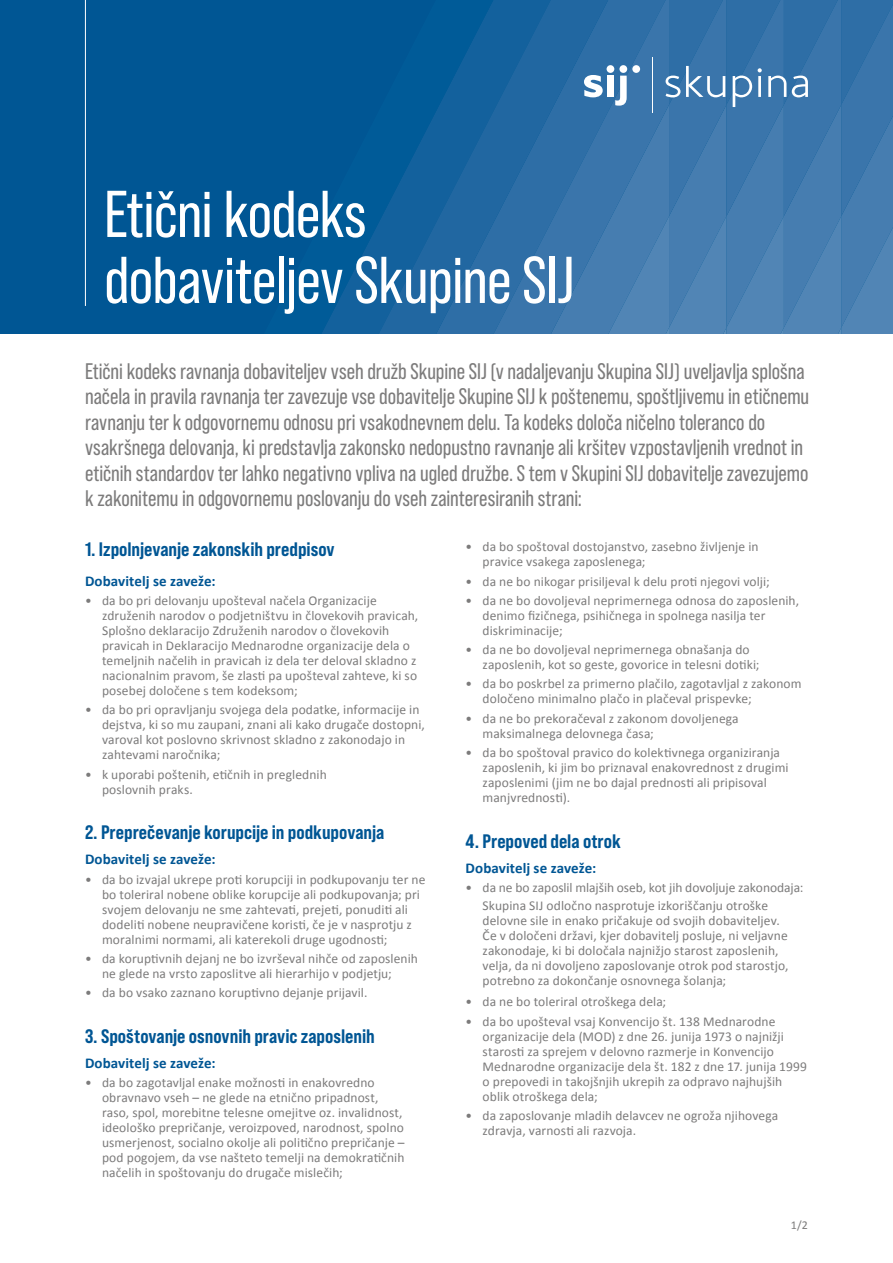
<style>
.page{position:relative;width:893px;height:1263px;background:#fff}
.page>*{position:absolute;margin:0;border:0;box-sizing:border-box;transform-origin:0 0}
.t1{font:66px/66px "Bebas Neue Pro";letter-spacing:-.01em;color:#fff}
.t2{font:22.5px/25.5px "Bebas Neue Pro";color:#7c7b7b}
.t3{font:19.5px "Bebas Neue Pro Sm E Eb";letter-spacing:-.005em;color:#005694}
.t4{font:700 15px "Calibri";letter-spacing:.005em;color:#005694}
.t5{font:13.5px/15px "Calibri";letter-spacing:.005em;color:#7c7b7b}
.t6{font:12px "Calibri";color:#7c7b7b}
</style>
<div class="page">
<div style="left:0;top:0;width:893px;height:334px;background:#005694"></div>
<svg style="left:325px;top:107px;width:114px;height:227px"></svg>
<svg style="left:439px;top:0;width:454px;height:334px;background:#3875aa"></svg>
<hr style="left:652px;top:57px;width:1px;height:55px;background:#fff">
<hr style="left:85px;top:0;width:1px;height:306px;background:#fff">
<h1 class="t1" style="left:104px;top:181px;width:472px">Etični kodeks dobaviteljev Skupine SIJ</h1>
<p class="t2" style="left:85px;top:358px;width:726px">Etični kodeks ravnanja dobaviteljev vseh družb Skupine SIJ (v nadaljevanju Skupina SIJ) uveljavlja splošna načela in pravila ravnanja ter zavezuje vse dobavitelje Skupine SIJ k poštenemu, spoštljivemu in etičnemu ravnanju ter k odgovornemu odnosu pri vsakodnevnem delu. Ta kodeks določa ničelno toleranco do vsakršnega delovanja, ki predstavlja zakonsko nedopustno ravnanje ali kršitev vzpostavljenih vrednot in etičnih standardov ter lahko negativno vpliva na ugled družbe. S tem v Skupini SIJ dobavitelje zavezujemo k zakonitemu in odgovornemu poslovanju do vseh zainteresiranih strani:</p>
<h3 class="t3" style="left:85px;top:538px;width:251px">1. Izpolnjevanje zakonskih predpisov</h3>
<p class="t4" style="left:85px;top:570px;width:132px">Dobavitelj se zaveže:</p>
<p class="t5" style="left:102px;top:593px;width:318px;text-indent:-17px">• da bo pri delovanju upošteval načela Organizacije združenih narodov o podjetništvu in človekovih pravicah, Splošno deklaracijo Združenih narodov o človekovih pravicah in Deklaracijo Mednarodne organizacije dela o temeljnih načelih in pravicah iz dela ter deloval skladno z nacionalnim pravom, še zlasti pa upošteval zahteve, ki so posebej določene s tem kodeksom;</p>
<p class="t5" style="left:102px;top:702px;width:324px;text-indent:-17px">• da bo pri opravljanju svojega dela podatke, informacije in dejstva, ki so mu zaupani, znani ali kako drugače dostopni, varoval kot poslovno skrivnost skladno z zakonodajo in zahtevami naročnika;</p>
<p class="t5" style="left:102px;top:767px;width:226px;text-indent:-17px">• k uporabi poštenih, etičnih in preglednih poslovnih praks.</p>
<h3 class="t3" style="left:85px;top:821px;width:301px">2. Preprečevanje korupcije in podkupovanja</h3>
<p class="t4" style="left:85px;top:849px;width:132px">Dobavitelj se zaveže:</p>
<p class="t5" style="left:102px;top:872px;width:325px;text-indent:-17px">• da bo izvajal ukrepe proti korupciji in podkupovanju ter ne bo toleriral nobene oblike korupcije ali podkupovanja; pri svojem delovanju ne sme zahtevati, prejeti, ponuditi ali dodeliti nobene neupravičene koristi, če je v nasprotju z moralnimi normami, ali katerekoli druge ugodnosti;</p>
<p class="t5" style="left:102px;top:951px;width:317px;text-indent:-17px">• da koruptivnih dejanj ne bo izvrševal nihče od zaposlenih ne glede na vrsto zaposlitve ali hierarhijo v podjetju;</p>
<p class="t5" style="left:85px;top:985px;width:284px">• da bo vsako zaznano koruptivno dejanje prijavil.</p>
<h3 class="t3" style="left:85px;top:1024px;width:291px">3. Spoštovanje osnovnih pravic zaposlenih</h3>
<p class="t4" style="left:85px;top:1052px;width:132px">Dobavitelj se zaveže:</p>
<p class="t5" style="left:102px;top:1075px;width:304px;text-indent:-17px">• da bo zagotavljal enake možnosti in enakovredno obravnavo vseh – ne glede na etnično pripadnost, raso, spol, morebitne telesne omejitve oz. invalidnost, ideološko prepričanje, veroizpoved, narodnost, spolno usmerjenost, socialno okolje ali politično prepričanje – pod pogojem, da vse našteto temelji na demokratičnih načelih in spoštovanju do drugače mislečih;</p>
<p class="t5" style="left:483px;top:539px;width:277px;text-indent:-17px">• da bo spoštoval dostojanstvo, zasebno življenje in pravice vsakega zaposlenega;</p>
<p class="t5" style="left:466px;top:574px;width:306px">• da ne bo nikogar prisiljeval k delu proti njegovi volji;</p>
<p class="t5" style="left:483px;top:593px;width:318px;text-indent:-17px">• da ne bo dovoljeval neprimernega odnosa do zaposlenih, denimo fizičnega, psihičnega in spolnega nasilja ter diskriminacije;</p>
<p class="t5" style="left:483px;top:642px;width:278px;text-indent:-17px">• da ne bo dovoljeval neprimernega obnašanja do zaposlenih, kot so geste, govorice in telesni dotiki;</p>
<p class="t5" style="left:483px;top:676px;width:320px;text-indent:-17px">• da bo poskrbel za primerno plačilo, zagotavljal z zakonom določeno minimalno plačo in plačeval prispevke;</p>
<p class="t5" style="left:483px;top:711px;width:258px;text-indent:-17px">• da ne bo prekoračeval z zakonom dovoljenega maksimalnega delovnega časa;</p>
<p class="t5" style="left:483px;top:745px;width:308px;text-indent:-17px">• da bo spoštoval pravico do kolektivnega organiziranja zaposlenih, ki jim bo priznaval enakovrednost z drugimi zaposlenimi (jim ne bo dajal prednosti ali pripisoval manjvrednosti).</p>
<h3 class="t3" style="left:466px;top:829px;width:157px">4. Prepoved dela otrok</h3>
<p class="t4" style="left:466px;top:857px;width:132px">Dobavitelj se zaveže:</p>
<p class="t5" style="left:483px;top:878px;width:322px;line-height:18px;text-indent:-17px">• da ne bo zaposlil mlajših oseb, kot jih dovoljuje zakonodaja:<br>Skupina SIJ odločno nasprotuje izkoriščanju otroške</p>
<p class="t5" style="left:483px;top:913px;width:307px">delovne sile in enako pričakuje od svojih dobaviteljev.<br>Če v določeni državi, kjer dobavitelj posluje, ni veljavne zakonodaje, ki bi določala najnižjo starost zaposlenih, velja, da ni dovoljeno zaposlovanje otrok pod starostjo, potrebno za dokončanje osnovnega šolanja;</p>
<p class="t5" style="left:466px;top:994px;width:202px">• da ne bo toleriral otroškega dela;</p>
<p class="t5" style="left:483px;top:1014px;width:326px;text-indent:-17px">• da bo upošteval vsaj Konvencijo št. 138 Mednarodne organizacije dela (MOD) z dne 26. junija 1973 o najnižji starosti za sprejem v delovno razmerje in Konvencijo Mednarodne organizacije dela št. 182 z dne 17. junija 1999 o prepovedi in takojšnjih ukrepih za odpravo najhujših oblik otroškega dela;</p>
<p class="t5" style="left:483px;top:1108px;width:297px;text-indent:-17px">• da zaposlovanje mladih delavcev ne ogroža njihovega zdravja, varnosti ali razvoja.</p>
<p class="t6" style="left:791px;top:1217px;width:19px">1/2</p>
</div>
